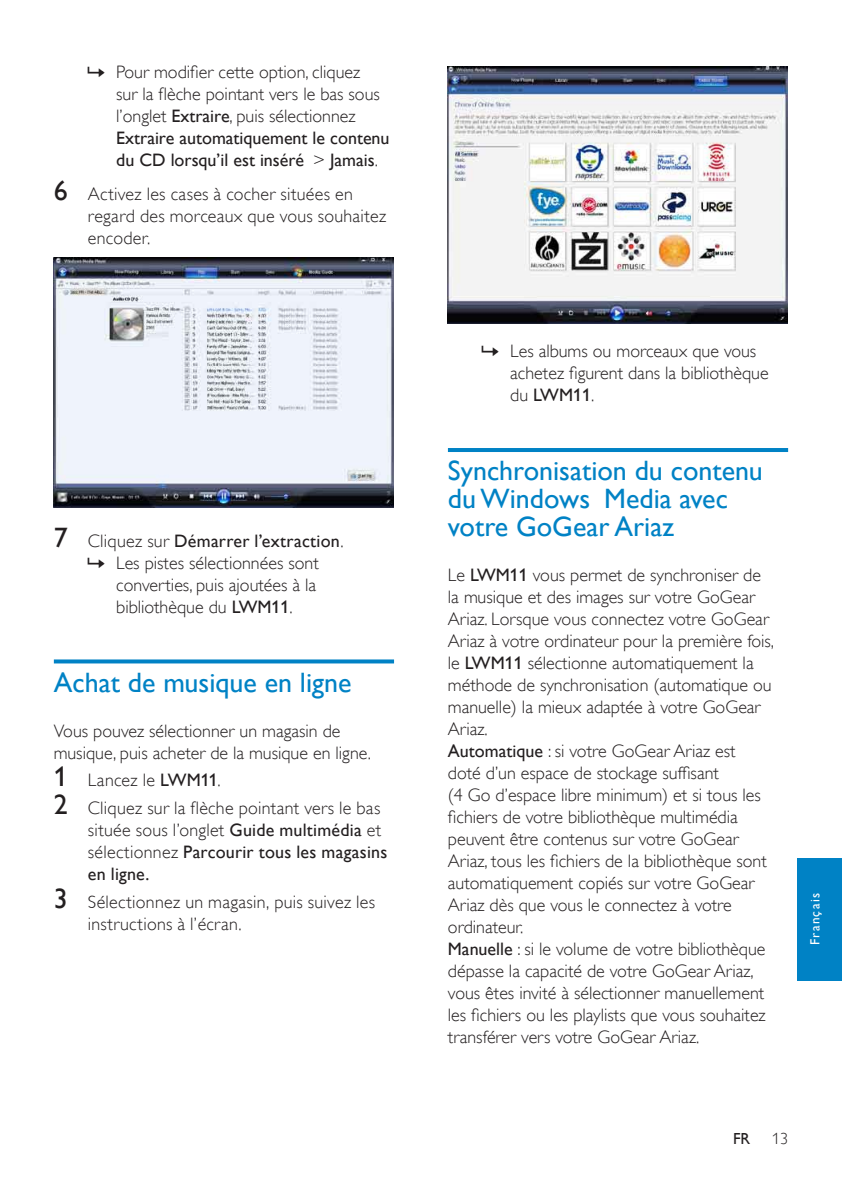
<style>
.page{position:relative;width:842px;height:1191px;background:#fff}
.page>*{position:absolute;margin:0;border:0;box-sizing:border-box;transform-origin:0 0}
.t1{font:28px/28px "Gill Sans Alt One WGL";color:#0082c5}
.t2{font:18px/22px "Gill Sans Alt One WGL Light";color:#231f20}
.t3{font:18px/22px "Gill Sans Alt One WGL";color:#231f20}
.t4{font:16px "Gill Sans Alt One WGL Light";color:#231f20}
.t5{font:16px "Gill Sans Alt One WGL";color:#231f20}
.t6{font:13.2px "Gill Sans Alt One WGL";letter-spacing:.1em;color:#fff}
.s1{font-family:"Gill Sans Alt One WGL"}
.s2{font-family:"Gill Sans Alt One WGL Light"}
.s3{font-family:"Gill Sans Alt One WGL";font-size:28px}
.s4{font-size:28px}
</style>
<div class="page">
<hr style="left:448px;top:448px;width:340px;height:4px;background:#0082c5">
<img style="left:448px;top:66px;width:339px;height:258px">
<svg style="left:54px;top:659px;width:340px;height:4px"></svg>
<img style="left:54px;top:258px;width:339px;height:250px">
<div style="left:797px;top:858px;width:45px;height:122px;background:#0082c5"></div>
<p class="t2" style="left:116px;top:61px;width:265px">Pour modifier cette option, cliquez sur la flèche pointant vers le bas sous l’onglet <span class="s1">Extraire</span>, puis sélectionnez</p>
<p class="t3" style="left:116px;top:127px;width:275px">Extraire automatiquement le contenu du CD lorsqu’il est inséré <span class="s2">&gt;</span> Jamais<span class="s2">.</span></p>
<p class="t2" style="left:88px;top:183px;width:300px;text-indent:-34px"><span class="s3">6</span> Activez les cases à cocher situées en regard des morceaux que vous souhaitez encoder.</p>
<p class="t2" style="left:510px;top:340px;width:260px">Les albums ou morceaux que vous achetez figurent dans la bibliothèque</p>
<p class="t3" style="left:510px;top:384px;width:86px"><span class="s2">du</span> LWM11<span class="s2">.</span></p>
<h1 class="t1" style="left:448px;top:456px;width:316px">Synchronisation du contenu du Windows Media avec votre GoGear Ariaz</h1>
<p class="t2" style="left:448px;top:564px;width:328px">Le <span class="s1">LWM11</span> vous permet de synchroniser de la musique et des images sur votre GoGear Ariaz. Lorsque vous connectez votre GoGear Ariaz à votre ordinateur pour la première fois, le <span class="s1">LWM11</span> sélectionne automatiquement la méthode de synchronisation (automatique ou manuelle) la mieux adaptée à votre GoGear Ariaz.<br><span class="s1">Automatique</span> : si votre GoGear Ariaz est<br>doté d’un espace de stockage suffisant<br>(4 Go d’espace libre minimum) et si tous les fichiers de votre bibliothèque multimédia peuvent être contenus sur votre GoGear Ariaz, tous les fichiers de la bibliothèque sont automatiquement copiés sur votre GoGear Ariaz dès que vous le connectez à votre ordinateur.<br><span class="s1">Manuelle</span> : si le volume de votre bibliothèque dépasse la capacité de votre GoGear Ariaz, vous êtes invité à sélectionner manuellement les fichiers ou les playlists que vous souhaitez transférer vers votre GoGear Ariaz.</p>
<p class="t3" style="left:54px;top:529px;width:291px"><span class="s4">7</span> <span class="s2">Cliquez sur</span> Démarrer l’extraction<span class="s2">.</span></p>
<p class="t2" style="left:116px;top:552px;width:204px">Les pistes sélectionnées sont converties, puis ajoutées à la bibliothèque du <span class="s1">LWM11</span>.</p>
<h1 class="t1" style="left:54px;top:668px;width:299px">Achat de musique en ligne</h1>
<p class="t2" style="left:54px;top:719px;width:319px">Vous pouvez sélectionner un magasin de musique, puis acheter de la musique en ligne.</p>
<p class="t2" style="left:54px;top:766px;width:328px;line-height:27.6px"><span class="s3">1</span> Lancez le <span class="s1">LWM11</span>.<br><span class="s3">2</span> Cliquez sur la flèche pointant vers le bas</p>
<p class="t2" style="left:88px;top:819px;width:295px">située sous l’onglet <span class="s1">Guide multimédia</span> et</p>
<p class="t3" style="left:88px;top:840px;width:301px"><span class="s2">sélectionnez</span> Parcourir tous les magasins en ligne.</p>
<p class="t2" style="left:88px;top:890px;width:289px;text-indent:-34px"><span class="s3">3</span> Sélectionnez un magasin, puis suivez les instructions à l’écran.</p>
<p class="t6" style="left:806px;top:945px;width:54px;rotate:-90deg">Français</p>
<p class="t5" style="left:733px;top:1128px;width:19px">FR</p>
<p class="t4" style="left:772px;top:1128px;width:17px">13</p>
</div>
